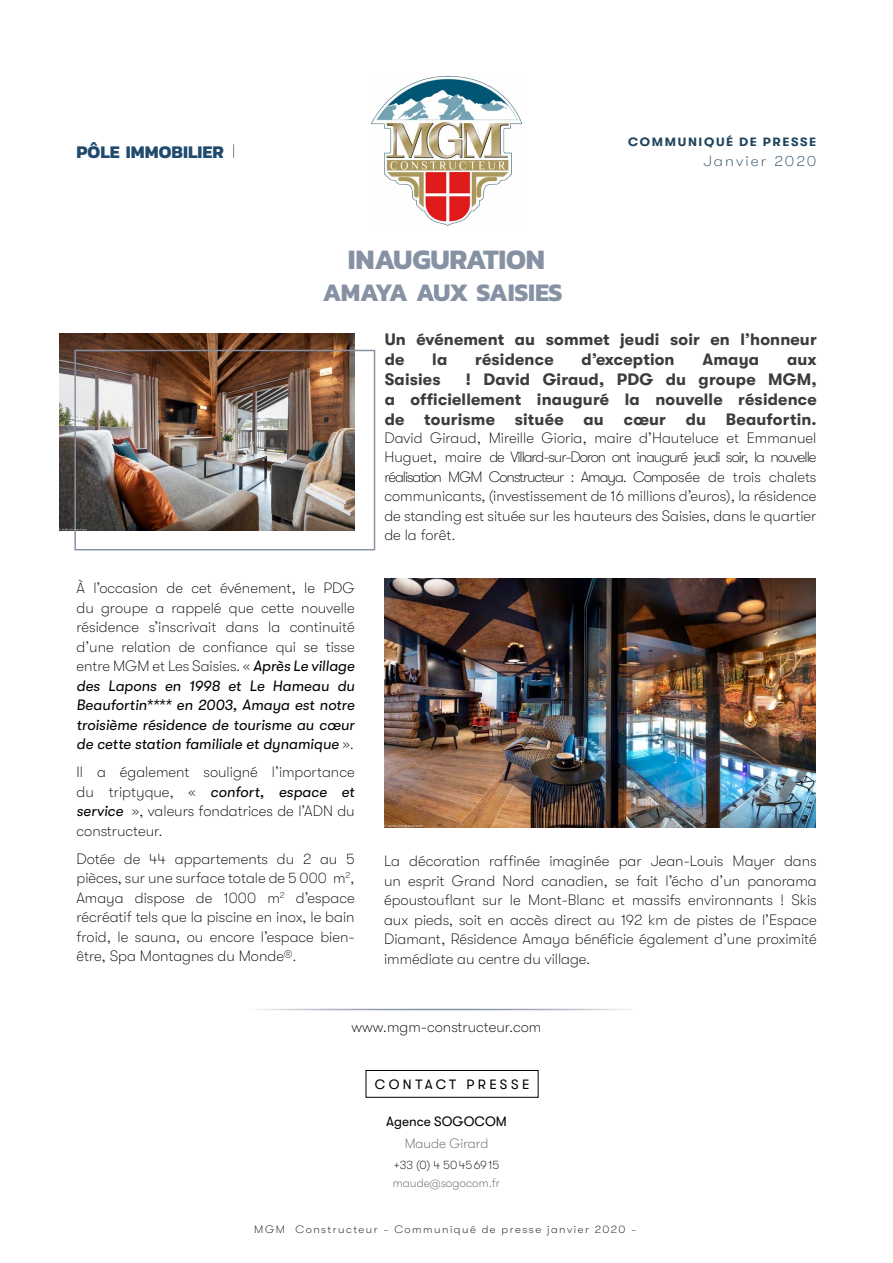
<style>
.page{position:relative;width:893px;height:1263px;background:#fff}
.page>*{position:absolute;margin:0;border:0;box-sizing:border-box;transform-origin:0 0}
.t1{font:700 28.5px "Kanit";letter-spacing:-.01em;color:#8791a4}
.t2{font:700 25.5px "Kanit";letter-spacing:-.025em;color:#8791a4}
.t3{font:700 18px "Kanit";color:#1f4a6e}
.t4{font:700 16.5px/19.8px "GT Walsheim";letter-spacing:.01em;color:#3c3c3b}
.t5{font:100 15px/19.5px "GT Walsheim";color:#000;text-align:justify}
.t6{font:100 14.7px "GT Walsheim";letter-spacing:.13em;color:#1f445d;scale:1.07 1}
.t7{font:13.5px "GT Walsheim";color:#000}
.t8{font:13.5px "GT Walsheim";letter-spacing:.26em;color:#000}
.t9{font:100 13.5px "GT Walsheim";color:#575756}
.t10{font:700 12px "GT Walsheim";letter-spacing:.13em;color:#1f445d;scale:1.07 1}
.t11{font:100 12px "GT Walsheim";color:#575756}
.t12{font:100 12px "GT Walsheim";color:#000}
.t13{font:100 10.65px "GT Walsheim";letter-spacing:.13em;color:#000;scale:1.07 1}
.s1{font-weight:400;font-style:italic}
</style>
<div class="page">
<img style="left:371px;top:77px;width:151px;height:148px">
<svg style="left:233px;top:144px;width:1px;height:14px"></svg>
<img style="left:60px;top:334px;width:295px;height:197px">
<img style="left:384px;top:578px;width:432px;height:250px">
<hr style="left:248px;top:1009px;width:387px;height:1px;background:#8791a4">
<div style="left:74px;top:350px;width:301px;height:200px;border:2px solid #8791a4"></div>
<div style="left:366px;top:1070px;width:172px;height:27px;border:1px solid #000"></div>
<p class="t3" style="left:77px;top:138px;width:149px">PÔLE IMMOBILIER</p>
<p class="t10" style="left:628px;top:135px;width:177px">COMMUNIQUÉ DE PRESSE</p>
<p class="t6" style="left:703px;top:152px;width:107px">Janvier 2020</p>
<h1 class="t1" style="left:348px;top:237px;width:199px">INAUGURATION</h1>
<h2 class="t2" style="left:323px;top:272px;width:241px">AMAYA AUX SAISIES</h2>
<p class="t4" style="left:385px;top:330px;width:434px">Un événement au sommet jeudi soir en l’honneur de</p>
<p class="t4" style="left:432px;top:350px;width:17px">la</p>
<p class="t4" style="left:475px;top:350px;width:80px">résidence</p>
<p class="t4" style="left:581px;top:350px;width:95px">d’exception</p>
<p class="t4" style="left:702px;top:350px;width:58px">Amaya</p>
<p class="t4" style="left:787px;top:350px;width:31px">aux</p>
<p class="t4" style="left:385px;top:369px;width:57px">Saisies</p>
<p class="t4" style="left:385px;top:369px;width:434px;text-align:justify;text-indent:81px">! David Giraud, PDG du groupe MGM, a officiellement inauguré la nouvelle résidence de tourisme située au cœur du Beaufortin.</p>
<p class="t5" style="left:384px;top:428px;width:434px">David Giraud, Mireille Gioria, maire d’Hauteluce et Emmanuel Huguet, maire de Villard-sur-Doron ont inauguré jeudi soir, la nouvelle réalisation MGM Constructeur : Amaya. Composée de trois chalets communicants, (investissement de 16 millions d’euros), la résidence de standing est située sur les hauteurs des Saisies, dans le quartier de la forêt.</p>
<p class="t5" style="left:77px;top:579px;width:280px">À l’occasion de cet événement, le PDG du groupe a rappelé que cette nouvelle résidence s’inscrivait dans la continuité d’une relation de confiance qui se tisse entre MGM et Les Saisies. « <span class="s1">Après Le village des Lapons en 1998 et Le Hameau du Beaufortin**** en 2003, Amaya est notre troisième résidence de tourisme au cœur de cette station familiale et dynamique</span> ».</p>
<p class="t5" style="left:77px;top:763px;width:280px">Il a également souligné l’importance du triptyque, « <span class="s1">confort, espace et service</span> », valeurs fondatrices de l’ADN du constructeur.</p>
<p class="t5" style="left:77px;top:849px;width:280px">Dotée de 44 appartements du 2 au 5 pièces, sur une surface totale de 5 000 m<sup>2</sup>, Amaya dispose de 1000 m<sup>2</sup> d’espace récréatif tels que la piscine en inox, le bain froid, le sauna, ou encore l’espace bien&shy;être, Spa Montagnes du Monde®.</p>
<p class="t5" style="left:384px;top:851px;width:434px">La décoration raffinée imaginée par Jean-Louis Mayer dans un esprit Grand Nord canadien, se fait l’écho d’un panorama époustouflant sur le Mont-Blanc et massifs environnants ! Skis aux pieds, soit en accès direct au 192 km de pistes de l’Espace Diamant, Résidence Amaya bénéficie également d’une proximité immédiate au centre du village.</p>
<p class="t5" style="left:352px;top:1017px;width:191px">www.mgm-constructeur.com</p>
<p class="t8" style="left:375px;top:1076px;width:156px">CONTACT PRESSE</p>
<p class="t7" style="left:386px;top:1114px;width:122px">Agence SOGOCOM</p>
<p class="t9" style="left:405px;top:1136px;width:85px">Maude Girard</p>
<p class="t12" style="left:394px;top:1158px;width:107px">+33 (0) 4 50 45 69 15</p>
<p class="t11" style="left:393px;top:1176px;width:109px">maude@sogocom.fr</p>
<p class="t13" style="left:254px;top:1224px;width:358px">MGM Constructeur - Communiqué de presse janvier 2020 -</p>
</div>
